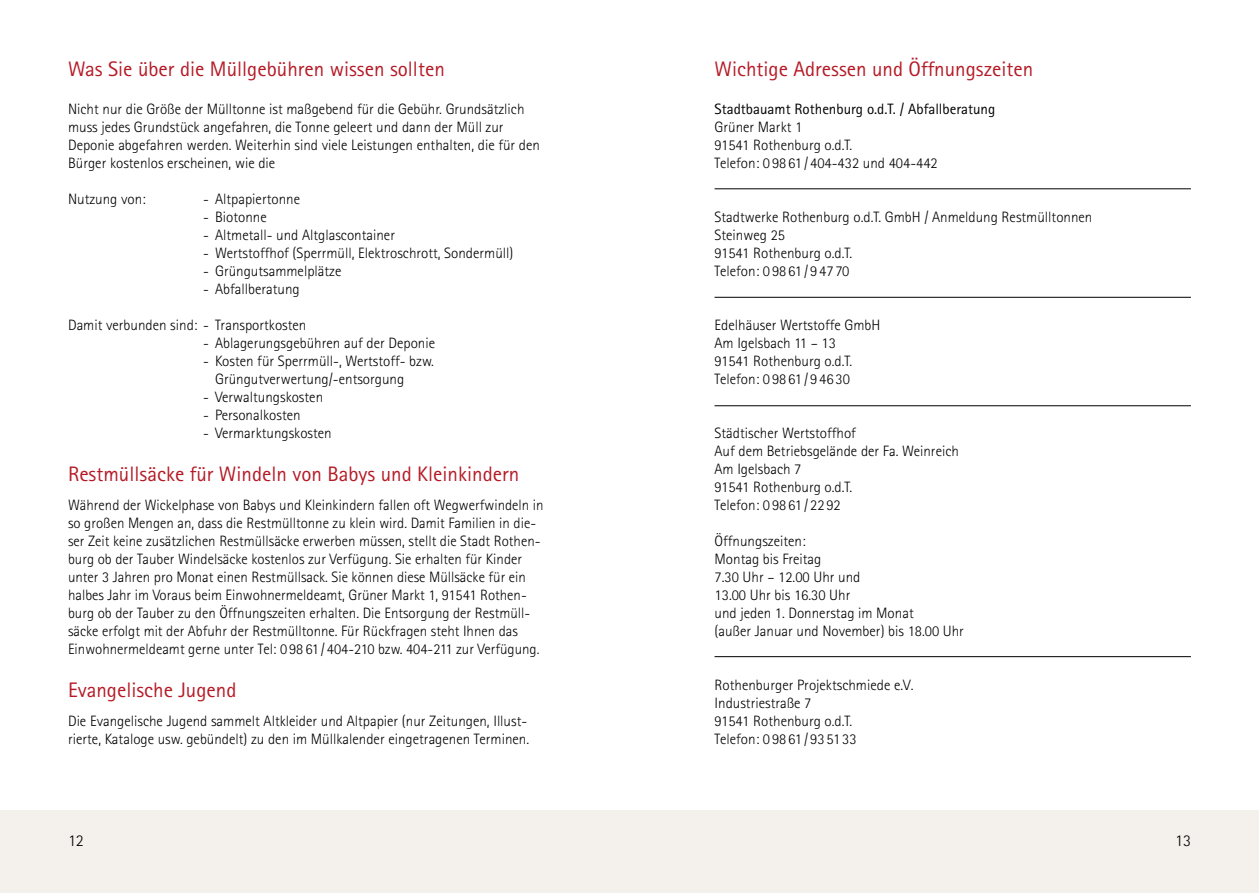
<style>
.page{position:relative;width:1259px;height:893px;background:#fff}
.page>*{position:absolute;margin:0;border:0;box-sizing:border-box;transform-origin:0 0}
.t1{font:21px "Rotis Sans Serif";color:#b51b26}
.t2{font:300 16.5px "Rotis Sans Serif";color:#000}
.t3{font:300 15px/18px "Rotis Sans Serif";color:#000}
.t4{font:15px "Rotis Sans Serif";color:#000}
</style>
<div class="page">
<div style="left:0;top:811px;width:1259px;height:82px;background:#f4f0ec"></div>
<hr style="left:714px;top:656px;width:477px;height:1px;background:#000">
<hr style="left:714px;top:405px;width:477px;height:1px;background:#000">
<hr style="left:714px;top:297px;width:477px;height:1px;background:#000">
<hr style="left:714px;top:188px;width:477px;height:1px;background:#000">
<h1 class="t1" style="left:68px;top:56px;width:378px">Was Sie über die Müllgebühren wissen sollten</h1>
<p class="t3" style="left:68px;top:99px;width:473px">Nicht nur die Größe der Mülltonne ist maßgebend für die Gebühr. Grundsätzlich muss jedes Grundstück angefahren, die Tonne geleert und dann der Müll zur Deponie abgefahren werden. Weiterhin sind viele Leistungen enthalten, die für den Bürger kostenlos erscheinen, wie die</p>
<p class="t3" style="left:68px;top:189px;width:79px">Nutzung von:</p>
<p class="t3" style="left:203px;top:189px;width:98px">- Altpapiertonne</p>
<p class="t3" style="left:203px;top:207px;width:65px">- Biotonne</p>
<p class="t3" style="left:203px;top:225px;width:193px">- Altmetall- und Altglascontainer</p>
<p class="t3" style="left:203px;top:243px;width:312px">- Wertstoffhof (Sperrmüll, Elektroschrott, Sondermüll)</p>
<p class="t3" style="left:203px;top:261px;width:140px">- Grüngutsammelplätze</p>
<p class="t3" style="left:203px;top:279px;width:98px">- Abfallberatung</p>
<p class="t3" style="left:68px;top:315px;width:240px">Damit verbunden sind: - Transportkosten</p>
<p class="t3" style="left:203px;top:333px;width:233px">- Ablagerungsgebühren auf der Deponie</p>
<p class="t3" style="left:215px;top:351px;width:219px;text-indent:-12px">- Kosten für Sperrmüll-, Wertstoff- bzw.<br>Grüngutverwertung/-entsorgung</p>
<p class="t3" style="left:203px;top:387px;width:122px">- Verwaltungskosten</p>
<p class="t3" style="left:203px;top:405px;width:99px">- Personalkosten</p>
<p class="t3" style="left:203px;top:423px;width:130px">- Vermarktungskosten</p>
<h1 class="t1" style="left:68px;top:461px;width:453px">Restmüllsäcke für Windeln von Babys und Kleinkindern</h1>
<p class="t3" style="left:68px;top:495px;width:477px">Während der Wickelphase von Babys und Kleinkindern fallen oft Wegwerfwindeln in so großen Mengen an, dass die Restmülltonne zu klein wird. Damit Familien in die&shy;ser Zeit keine zusätzlichen Restmüllsäcke erwerben müssen, stellt die Stadt Rothen&shy;burg ob der Tauber Windelsäcke kostenlos zur Verfügung. Sie erhalten für Kinder unter 3 Jahren pro Monat einen Restmüllsack. Sie können diese Müllsäcke für ein halbes Jahr im Voraus beim Einwohnermeldeamt, Grüner Markt 1, 91541 Rothen&shy;burg ob der Tauber zu den Öffnungszeiten erhalten. Die Entsorgung der Restmüll&shy;säcke erfolgt mit der Abfuhr der Restmülltonne. Für Rückfragen steht Ihnen das Einwohnermeldeamt gerne unter Tel: 0 98 61 / 404-210 bzw. 404-211 zur Verfügung.</p>
<h1 class="t1" style="left:68px;top:677px;width:170px">Evangelische Jugend</h1>
<p class="t3" style="left:68px;top:711px;width:461px">Die Evangelische Jugend sammelt Altkleider und Altpapier (nur Zeitungen, Illust&shy;rierte, Kataloge usw. gebündelt) zu den im Müllkalender eingetragenen Terminen.</p>
<h1 class="t1" style="left:714px;top:56px;width:320px">Wichtige Adressen und Öffnungszeiten</h1>
<p class="t4" style="left:714px;top:100px;width:282px">Stadtbauamt Rothenburg o.d.T. / Abfallberatung</p>
<p class="t3" style="left:714px;top:117px;width:225px">Grüner Markt 1<br>91541 Rothenburg o.d.T.<br>Telefon: 0 98 61 / 404-432 und 404-442</p>
<p class="t3" style="left:714px;top:207px;width:379px">Stadtwerke Rothenburg o.d.T. GmbH / Anmeldung Restmülltonnen<br>Steinweg 25<br>91541 Rothenburg o.d.T.<br>Telefon: 0 98 61 / 9 47 70</p>
<p class="t3" style="left:714px;top:315px;width:167px">Edelhäuser Wertstoffe GmbH<br>Am Igelsbach 11 – 13<br>91541 Rothenburg o.d.T.<br>Telefon: 0 98 61 / 9 46 30</p>
<p class="t3" style="left:714px;top:423px;width:246px">Städtischer Wertstoffhof<br>Auf dem Betriebsgelände der Fa. Weinreich<br>Am Igelsbach 7<br>91541 Rothenburg o.d.T.<br>Telefon: 0 98 61 / 22 92</p>
<p class="t3" style="left:714px;top:531px;width:251px">Öffnungszeiten:<br>Montag bis Freitag<br>7.30 Uhr – 12.00 Uhr und<br>13.00 Uhr bis 16.30 Uhr<br>und jeden 1. Donnerstag im Monat<br>(außer Januar und November) bis 18.00 Uhr</p>
<p class="t3" style="left:714px;top:675px;width:199px">Rothenburger Projektschmiede e.V.<br>Industriestraße 7<br>91541 Rothenburg o.d.T.<br>Telefon: 0 98 61 / 93 51 33</p>
<p class="t2" style="left:68px;top:831px;width:17px">12</p>
<p class="t2" style="left:1175px;top:831px;width:17px">13</p>
</div>
